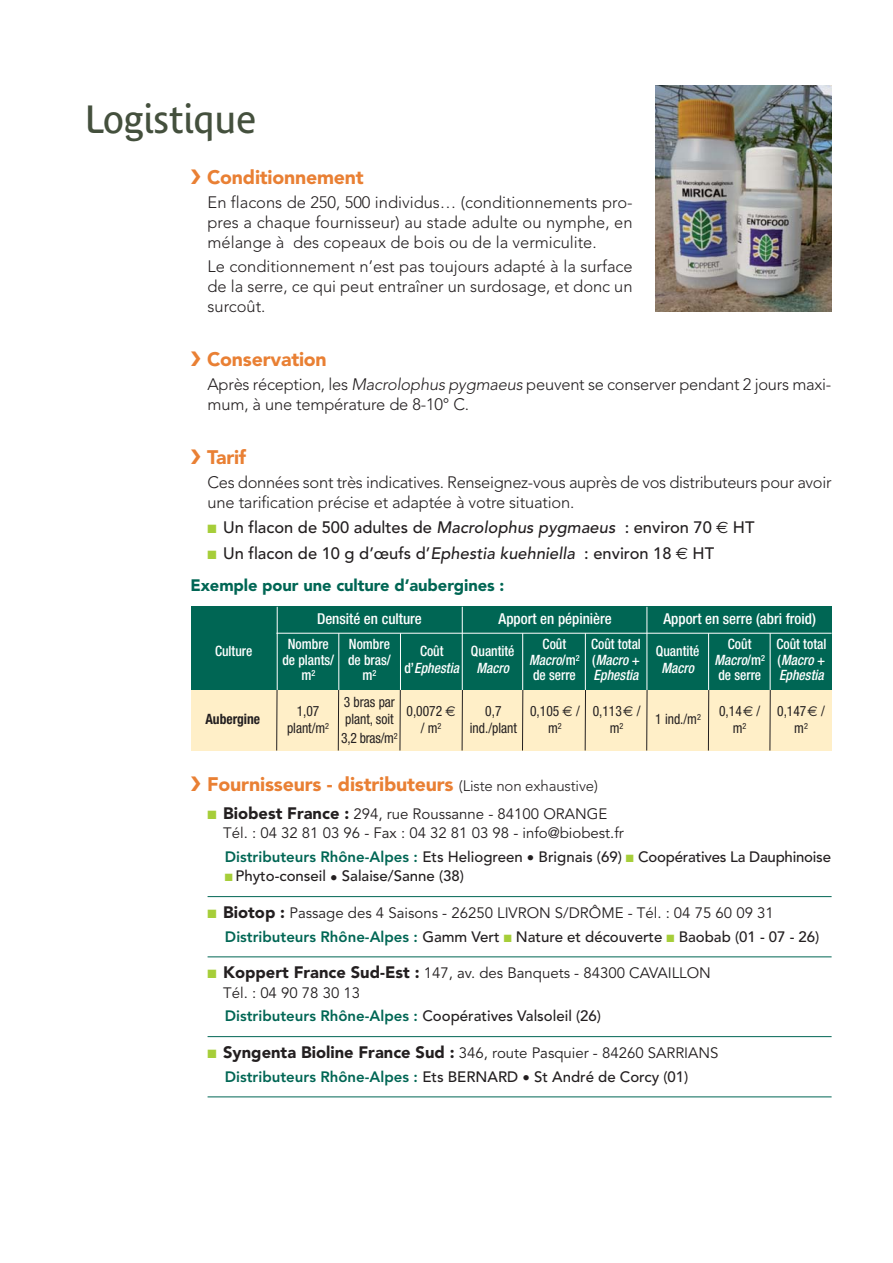
<style>
.page{position:relative;width:893px;height:1263px;background:#fff}
.page>*{position:absolute;margin:0;border:0;box-sizing:border-box;transform-origin:0 0}
.t1{font:39px "Bienvenue Beta";color:#44503d}
.t2{font:900 19.5px "Avenir";letter-spacing:-.01em;color:#e98034}
.t3{font:300 16.5px/19.8px "Avenir";letter-spacing:-.01em;color:#231f20;text-align:justify}
.t4{font:500 16.5px/32.2px "Avenir";color:#231f20}
.t5{font:15px/19.5px "Avenir";color:#231f20}
.t6{font:500 15px "Avenir";color:#231f20}
.t7{font:500 condensed 15px "Helvetica Neue";color:#fff}
.t8{font:800 15px "Avenir";color:#006654}
.t9{font:condensed 14.25px "Helvetica Neue";color:#231f20;scale:.95 1}
.t10{font:500 condensed 14.25px "Helvetica Neue";color:#fff;scale:.95 1}
.t11{font:italic 500 condensed 14.25px "Helvetica Neue";color:#fff;scale:.95 1}
.t12{font:700 condensed 14.25px "Helvetica Neue";color:#231f20;scale:.95 1}
.s1{color:#a6ce39}
.s2{font-family:"Euro Sans";font-weight:400}
.s3{font-weight:900;color:#006654}
.s4{font-style:normal}
.s5{font-family:"Euro Sans";font-stretch:normal}
.s6{font-weight:300;font-size:15px;color:#231f20}
.s7{font-weight:900;font-size:16.5px}
.s8{font-weight:800;color:#006654}
.s9{font-weight:500}
.s10{font-weight:500;color:#231f20}
</style>
<div class="page">
<hr style="left:208px;top:896px;width:623px;height:1px;background:#006654">
<hr style="left:208px;top:957px;width:623px;height:1px;background:#006654">
<hr style="left:208px;top:1036px;width:623px;height:1px;background:#006654">
<hr style="left:208px;top:1097px;width:623px;height:1px;background:#006654">
<div style="left:191px;top:690px;width:640px;height:60px;background:#ffefc8"></div>
<div style="left:191px;top:607px;width:640px;height:83px;background:#006654"></div>
<hr style="left:277px;top:607px;width:1px;height:83px;background:#fff">
<hr style="left:276px;top:690px;width:1px;height:61px;background:#231f20">
<hr style="left:338px;top:633px;width:1px;height:57px;background:#fff">
<hr style="left:338px;top:690px;width:1px;height:61px;background:#231f20">
<hr style="left:400px;top:633px;width:1px;height:57px;background:#fff">
<hr style="left:400px;top:690px;width:1px;height:61px;background:#231f20">
<hr style="left:522px;top:633px;width:1px;height:57px;background:#fff">
<hr style="left:522px;top:690px;width:1px;height:61px;background:#231f20">
<hr style="left:585px;top:633px;width:1px;height:57px;background:#fff">
<hr style="left:585px;top:690px;width:1px;height:61px;background:#231f20">
<hr style="left:708px;top:633px;width:1px;height:57px;background:#fff">
<hr style="left:708px;top:690px;width:1px;height:61px;background:#231f20">
<hr style="left:770px;top:633px;width:1px;height:57px;background:#fff">
<hr style="left:769px;top:690px;width:2px;height:61px;background:#231f20">
<hr style="left:462px;top:607px;width:1px;height:83px;background:#fff">
<hr style="left:462px;top:690px;width:1px;height:61px;background:#231f20">
<hr style="left:646px;top:607px;width:1px;height:83px;background:#fff">
<hr style="left:646px;top:690px;width:1px;height:61px;background:#231f20">
<hr style="left:276px;top:633px;width:555px;height:1px;background:#fff">
<img style="left:655px;top:85px;width:176px;height:227px">
<h1 class="t1" style="left:85px;top:103px;width:173px">Logistique</h1>
<p class="t2" style="left:191px;top:170px;width:175px">❯ Conditionnement</p>
<p class="t3" style="left:208px;top:194px;width:426px">En flacons de 250, 500 individus… (conditionnements pro&shy;pres a chaque fournisseur) au stade adulte ou nymphe, en mélange à des copeaux de bois ou de la vermiculite.</p>
<p class="t3" style="left:208px;top:258px;width:426px">Le conditionnement n’est pas toujours adapté à la surface de la serre, ce qui peut entraîner un surdosage, et donc un surcoût.</p>
<p class="t2" style="left:191px;top:351px;width:138px">❯ Conservation</p>
<p class="t3" style="left:208px;top:376px;width:625px">Après réception, les Macrolophus pygmaeuspeuvent se conserver pendant 2 jours maxi&shy;mum, à une température de 8-10° C.</p>
<p class="t2" style="left:191px;top:450px;width:57px">❯ Tarif</p>
<p class="t3" style="left:208px;top:474px;width:625px">Ces données sont très indicatives. Renseignez-vous auprès de vos distributeurs pour avoir une tarification précise et adaptée à votre situation.</p>
<p class="t4" style="left:208px;top:513px;width:548px"><span class="s1">■</span> Un flacon de 500 adultes de Macrolophus pygmaeus : environ 70 <span class="s2">€</span> HT</p>
<p class="t4" style="left:191px;top:539px;width:525px;text-indent:17px"><span class="s1">■</span> Un flacon de 10 g d’œufs d’Ephestia kuehniella : environ 18 <span class="s2">€</span> HT<br><span class="s3">Exemple pour une culture d’aubergines :</span></p>
<p class="t7" style="left:317px;top:613px;width:106px">Densité en culture</p>
<p class="t7" style="left:499px;top:613px;width:115px">Apport en pépinière</p>
<p class="t7" style="left:663px;top:613px;width:154px">Apport en serre (abri froid)</p>
<p class="t10" style="left:543px;top:639px;width:26px">Coût</p>
<p class="t10" style="left:591px;top:639px;width:54px">Coût total</p>
<p class="t10" style="left:728px;top:639px;width:26px">Coût</p>
<p class="t10" style="left:776px;top:639px;width:54px">Coût total</p>
<p class="t10" style="left:288px;top:639px;width:45px">Nombre</p>
<p class="t10" style="left:349px;top:639px;width:45px">Nombre</p>
<p class="t10" style="left:420px;top:646px;width:26px">Coût</p>
<p class="t10" style="left:471px;top:646px;width:47px">Quantité</p>
<p class="t10" style="left:656px;top:646px;width:47px">Quantité</p>
<p class="t10" style="left:215px;top:646px;width:41px">Culture</p>
<p class="t11" style="left:529px;top:655px;width:118px">Macro<span class="s4">/ m</span> <sup>2</sup> <span class="s4">(</span> Macro <span class="s4">+</span></p>
<p class="t11" style="left:661px;top:663px;width:39px">Macro</p>
<p class="t11" style="left:714px;top:655px;width:118px">Macro<span class="s4">/ m</span> <sup>2</sup> <span class="s4">(</span> Macro <span class="s4">+</span></p>
<p class="t10" style="left:282px;top:655px;width:116px">de plants/ de bras/</p>
<p class="t11" style="left:404px;top:663px;width:114px"><span class="s4">d ’</span> Ephestia Macro</p>
<p class="t10" style="left:301px;top:670px;width:16px">m<sup>2</sup></p>
<p class="t10" style="left:362px;top:670px;width:16px">m<sup>2</sup></p>
<p class="t10" style="left:533px;top:670px;width:46px">de serre</p>
<p class="t11" style="left:594px;top:670px;width:51px">Ephestia</p>
<p class="t10" style="left:718px;top:670px;width:46px">de serre</p>
<p class="t11" style="left:779px;top:670px;width:51px">Ephestia</p>
<p class="t9" style="left:297px;top:706px;width:25px">1,07</p>
<p class="t9" style="left:344px;top:697px;width:55px">3 bras par</p>
<p class="t9" style="left:406px;top:706px;width:53px">0,0072 <span class="s5">€</span></p>
<p class="t9" style="left:485px;top:706px;width:19px">0,7</p>
<p class="t9" style="left:530px;top:706px;width:118px">0,105 <span class="s5">€</span> / 0,113<span class="s5">€</span> /</p>
<p class="t9" style="left:719px;top:706px;width:113px">0,14<span class="s5">€</span> / 0,147<span class="s5">€</span> /</p>
<p class="t9" style="left:655px;top:714px;width:50px">1 ind./m<sup>2</sup></p>
<p class="t12" style="left:205px;top:714px;width:59px">Aubergine</p>
<p class="t9" style="left:287px;top:714px;width:114px">plant/m<sub>2</sub> plant, soit</p>
<p class="t9" style="left:421px;top:723px;width:23px">/ m<sup>2</sup></p>
<p class="t9" style="left:470px;top:723px;width:51px">ind./plant</p>
<p class="t9" style="left:548px;top:723px;width:16px">m<sup>2</sup></p>
<p class="t9" style="left:610px;top:723px;width:16px">m<sup>2</sup></p>
<p class="t9" style="left:733px;top:723px;width:16px">m<sup>2</sup></p>
<p class="t9" style="left:794px;top:723px;width:16px">m<sup>2</sup></p>
<p class="t9" style="left:341px;top:732px;width:61px">3,2 bras/m<sup>2</sup></p>
<p class="t2" style="left:191px;top:776px;width:409px">❯ Fournisseurs - distributeurs <span class="s6">(Liste non exhaustive)</span></p>
<p class="t5" style="left:223px;top:805px;width:402px;text-indent:-16px"><span class="s1">■</span> <span class="s7">Biobest France :</span> 294, rue Roussanne - 84100 ORANGE<br>Tél. : 04 32 81 03 96 - Fax : 04 32 81 03 98 - info@biobest.fr</p>
<p class="t6" style="left:225px;top:851px;width:608px"><span class="s8">Distributeurs Rhône-Alpes :</span> Ets Heliogreen • Brignais (69) <span class="s1">■</span> Coopératives La Dauphinoise</p>
<p class="t6" style="left:225px;top:870px;width:241px"><span class="s1">■</span> Phyto-conseil • Salaise/Sanne (38)</p>
<p class="t5" style="left:225px;top:903px;width:596px;line-height:23.7px;text-indent:-17px"><span class="s1">■</span> <span class="s7">Biotop :</span> Passage des 4 Saisons - 26250 LIVRON S/DRÔME - Tél. : 04 75 60 09 31<br><span class="s8">Distributeurs Rhône-Alpes :</span> <span class="s9">Gamm Vert</span> <span class="s1">■</span> <span class="s9">Nature et découverte</span> <span class="s1">■</span> <span class="s9">Baobab (01 - 07 - 26)</span></p>
<p class="t5" style="left:223px;top:965px;width:489px;text-indent:-16px"><span class="s1">■</span> <span class="s7">Koppert France Sud-Est :</span> 147, av. des Banquets - 84300 CAVAILLON<br>Tél. : 04 90 78 30 13</p>
<p class="t8" style="left:225px;top:1010px;width:378px">Distributeurs Rhône-Alpes : <span class="s10">Coopératives Valsoleil (26)</span></p>
<p class="t5" style="left:225px;top:1043px;width:495px;line-height:23.7px;text-indent:-17px"><span class="s1">■</span> <span class="s7">Syngenta Bioline France Sud :</span> 346, route Pasquier - 84260 SARRIANS<br><span class="s8">Distributeurs Rhône-Alpes :</span> <span class="s9">Ets BERNARD • St André de Corcy (01)</span></p>
</div>
